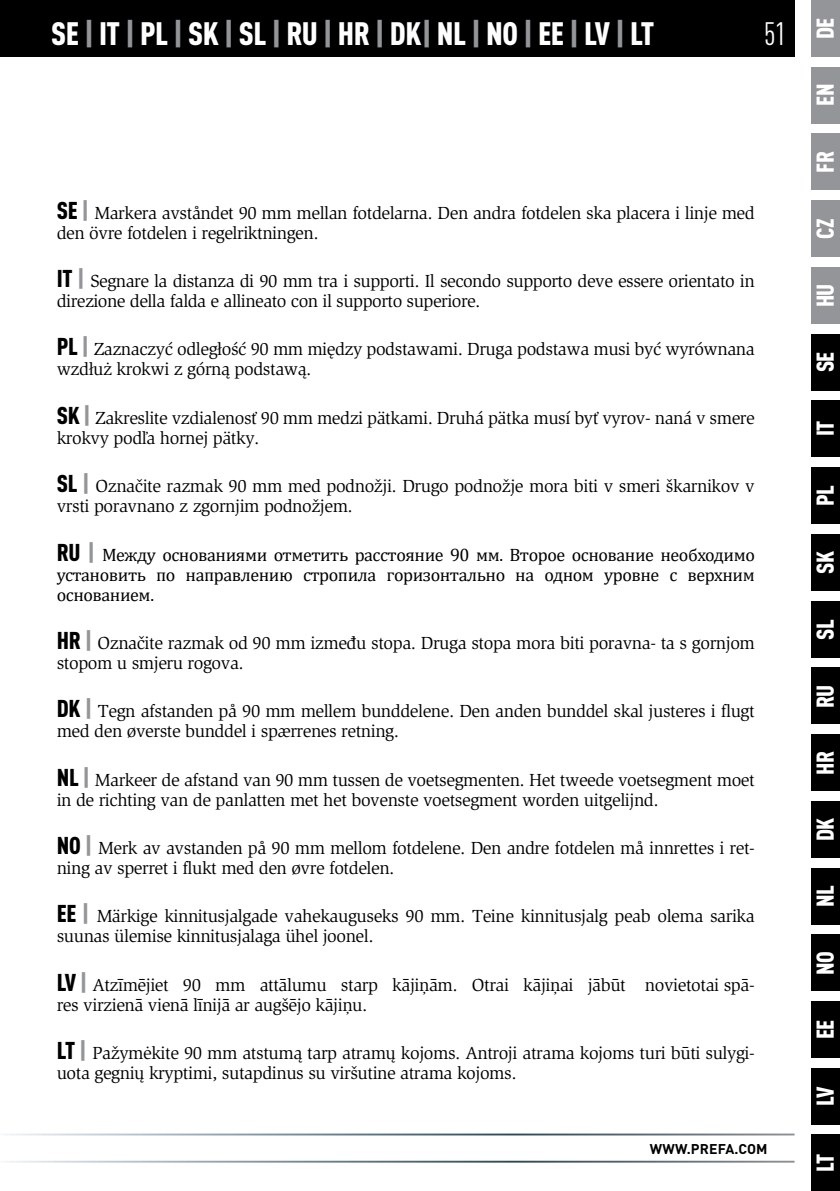
<style>
.page{position:relative;width:840px;height:1191px;background:#fff}
.page>*{position:absolute;margin:0;border:0;box-sizing:border-box;transform-origin:0 0}
.t1{font:900 condensed 32px "DIN Pro";letter-spacing:-.015em;color:#fff}
.t2{font:condensed 32px "DIN Pro";color:#fff}
.t3{font:900 condensed 24px "DIN Pro";letter-spacing:-.015em;color:#fff}
.t4{font:18px/20px "ITC Slimbach LTCE";letter-spacing:-.025em;color:#000}
.t5{font:18px/20px "Cambria";letter-spacing:-.025em;color:#000;text-align:justify}
.t6{font:700 14px "DIN Pro";letter-spacing:.01em;color:#000}
.s1{color:#939598}
.s2{font-family:"DIN Pro";font-weight:900;font-stretch:condensed;font-size:24px}
.s3{font-family:"DIN Pro";font-weight:900;font-stretch:condensed;font-size:24px;color:#939598}
</style>
<div class="page">
<div style="left:811px;top:0;width:28px;height:57px;background:#939598"></div>
<div style="left:0;top:0;width:794px;height:57px;background:#000"></div>
<div style="left:811px;top:67px;width:28px;height:57px;background:#939598"></div>
<div style="left:811px;top:133px;width:28px;height:57px;background:#939598"></div>
<div style="left:811px;top:200px;width:28px;height:57px;background:#939598"></div>
<div style="left:811px;top:267px;width:28px;height:56px;background:#939598"></div>
<svg style="left:4px;top:1133px;width:791px;height:29px"></svg>
<div style="left:811px;top:1134px;width:28px;height:57px;background:#000"></div>
<div style="left:811px;top:334px;width:28px;height:56px;background:#000"></div>
<div style="left:811px;top:400px;width:28px;height:57px;background:#000"></div>
<div style="left:811px;top:467px;width:28px;height:57px;background:#000"></div>
<div style="left:811px;top:534px;width:28px;height:56px;background:#000"></div>
<div style="left:811px;top:601px;width:28px;height:56px;background:#000"></div>
<div style="left:811px;top:667px;width:28px;height:57px;background:#000"></div>
<div style="left:811px;top:734px;width:28px;height:57px;background:#000"></div>
<div style="left:811px;top:801px;width:28px;height:57px;background:#000"></div>
<div style="left:811px;top:868px;width:28px;height:56px;background:#000"></div>
<div style="left:811px;top:934px;width:28px;height:57px;background:#000"></div>
<div style="left:811px;top:1001px;width:28px;height:57px;background:#000"></div>
<div style="left:811px;top:1067px;width:28px;height:57px;background:#000"></div>
<h1 class="t1" style="left:51px;top:9px;width:604px">SE <span class="s1">|</span> IT <span class="s1">|</span> PL <span class="s1">|</span> SK <span class="s1">|</span> SL <span class="s1">|</span> RU <span class="s1">|</span> HR <span class="s1">|</span> DK<span class="s1">|</span> NL <span class="s1">|</span> NO <span class="s1">|</span> EE <span class="s1">|</span> LV <span class="s1">|</span> LT</h1>
<h1 class="t2" style="left:763px;top:11px;width:24px">51</h1>
<p class="t4" style="left:57px;top:203px;width:699px"><span class="s2">SE</span> <span class="s3">|</span> Markera avståndet 90 mm mellan fotdelarna. Den andra fotdelen ska placera i linje med den övre fotdelen i regelriktningen.</p>
<p class="t4" style="left:57px;top:271px;width:699px"><span class="s2">IT</span> <span class="s3">|</span> Segnare la distanza di 90 mm tra i supporti. Il secondo supporto deve essere orientato in direzione della falda e allineato con il supporto superiore.</p>
<p class="t4" style="left:57px;top:339px;width:699px"><span class="s2">PL</span> <span class="s3">|</span> Zaznaczyć odległość 90 mm między podstawami. Druga podstawa musi być wyrównana wzdłuż krokwi z górną podstawą.</p>
<p class="t4" style="left:57px;top:408px;width:699px"><span class="s2">SK</span> <span class="s3">|</span> Zakreslite vzdialenosť 90 mm medzi pätkami. Druhá pätka musí byť vyrov- naná v smere krokvy podľa hornej pätky.</p>
<p class="t4" style="left:57px;top:476px;width:699px"><span class="s2">SL</span> <span class="s3">|</span> Označite razmak 90 mm med podnožji. Drugo podnožje mora biti v smeri škarnikov v vrsti poravnano z zgornjim podnožjem.</p>
<p class="t5" style="left:57px;top:544px;width:699px"><span class="s2">RU</span> <span class="s3">|</span> Между основаниями отметить расстояние 90 мм. Второе основание необходимо установить по направлению стропила горизонтально на одном уровне с верхним основанием.</p>
<p class="t4" style="left:57px;top:633px;width:699px"><span class="s2">HR</span> <span class="s3">|</span> Označite razmak od 90 mm između stopa. Druga stopa mora biti poravna- ta s gornjom stopom u smjeru rogova.</p>
<p class="t4" style="left:57px;top:701px;width:699px"><span class="s2">DK</span> <span class="s3">|</span> Tegn afstanden på 90 mm mellem bunddelene. Den anden bunddel skal justeres i flugt med den øverste bunddel i spærrenes retning.</p>
<p class="t4" style="left:57px;top:769px;width:699px"><span class="s2">NL</span> <span class="s3">|</span> Markeer de afstand van 90 mm tussen de voetsegmenten. Het tweede voetsegment moet in de richting van de panlatten met het bovenste voetsegment worden uitgelijnd.</p>
<p class="t4" style="left:57px;top:838px;width:699px"><span class="s2">NO</span> <span class="s3">|</span> Merk av avstanden på 90 mm mellom fotdelene. Den andre fotdelen må innrettes i ret&shy;ning av sperret i flukt med den øvre fotdelen.</p>
<p class="t4" style="left:57px;top:906px;width:699px"><span class="s2">EE</span> <span class="s3">|</span> Märkige kinnitusjalgade vahekauguseks 90 mm. Teine kinnitusjalg peab olema sarika suunas ülemise kinnitusjalaga ühel joonel.</p>
<p class="t4" style="left:57px;top:975px;width:699px"><span class="s2">LV</span> <span class="s3">|</span> Atzīmējiet 90 mm attālumu starp kājiņām. Otrai kājiņai jābūt novietotai spā&shy;res virzienā vienā līnijā ar augšējo kājiņu.</p>
<p class="t4" style="left:57px;top:1043px;width:699px"><span class="s2">LT</span> <span class="s3">|</span> Pažymėkite 90 mm atstumą tarp atramų kojoms. Antroji atrama kojoms turi būti sulygi&shy;uota gegnių kryptimi, sutapdinus su viršutine atrama kojoms.</p>
<p class="t6" style="left:649px;top:1137px;width:119px">WWW.PREFA.COM</p>
<h2 class="t3" style="left:806px;top:39px;width:23px;rotate:-90deg">DE</h2>
<h2 class="t3" style="left:806px;top:106px;width:24px;rotate:-90deg">EN</h2>
<h2 class="t3" style="left:806px;top:173px;width:23px;rotate:-90deg">FR</h2>
<h2 class="t3" style="left:806px;top:239px;width:22px;rotate:-90deg">CZ</h2>
<h2 class="t3" style="left:806px;top:307px;width:25px;rotate:-90deg">HU</h2>
<h2 class="t3" style="left:806px;top:372px;width:22px;rotate:-90deg">SE</h2>
<h2 class="t3" style="left:806px;top:436px;width:17px;rotate:-90deg">IT</h2>
<h2 class="t3" style="left:806px;top:506px;width:23px;rotate:-90deg">PL</h2>
<h2 class="t3" style="left:806px;top:574px;width:24px;rotate:-90deg">SK</h2>
<h2 class="t3" style="left:806px;top:640px;width:22px;rotate:-90deg">SL</h2>
<h2 class="t3" style="left:806px;top:708px;width:25px;rotate:-90deg">RU</h2>
<h2 class="t3" style="left:806px;top:775px;width:26px;rotate:-90deg">HR</h2>
<h2 class="t3" style="left:806px;top:841px;width:25px;rotate:-90deg">DK</h2>
<h2 class="t3" style="left:806px;top:907px;width:23px;rotate:-90deg">NL</h2>
<h2 class="t3" style="left:806px;top:975px;width:25px;rotate:-90deg">NO</h2>
<h2 class="t3" style="left:806px;top:1039px;width:21px;rotate:-90deg">EE</h2>
<h2 class="t3" style="left:806px;top:1105px;width:21px;rotate:-90deg">LV</h2>
<h2 class="t3" style="left:806px;top:1171px;width:20px;rotate:-90deg">LT</h2>
</div>
